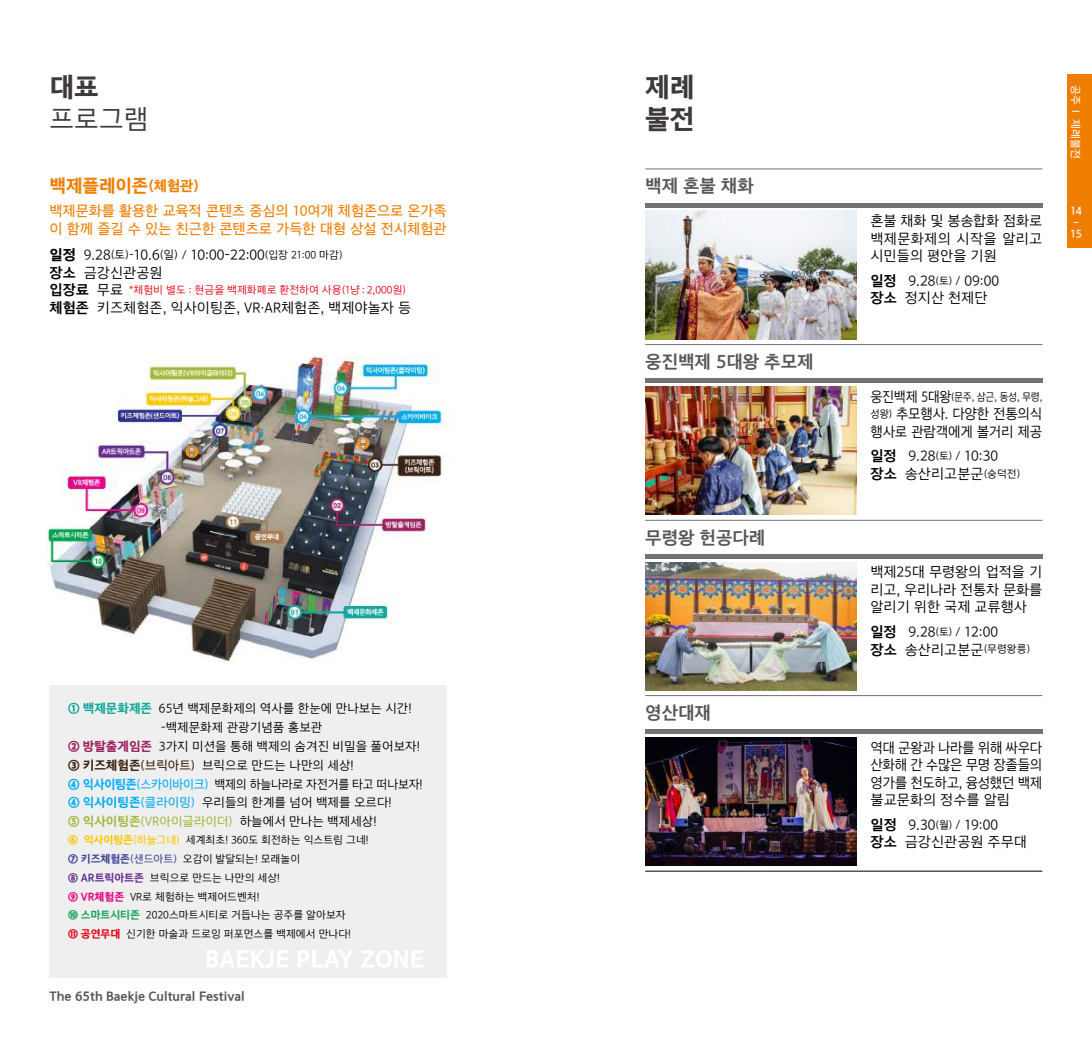
<style>
.page{position:relative;width:1092px;height:1042px;background:#fff}
.page>*{position:absolute;margin:0;border:0;box-sizing:border-box;transform-origin:0 0}
.t1{font:26.25px/31.5px "TTM Gothic EB";color:#3e3a39}
.t2{font:26.25px "TTM Gothic R";color:#3e3a39}
.t3{font:17.5px "TTM Gothic B";color:#595757}
.t4{font:17.5px "TTM Gothic EB";color:#ef7e00}
.t5{font:14px/17.5px "TTM Gothic R";color:#000}
.t6{font:14px/17.5px "TTM Gothic M";letter-spacing:-.01em;color:#ef7e00}
.t7{font:14px/17.5px "TTM Gothic R";color:#000;text-align:justify;scale:.95 1}
.t8{font:14px/17.5px "TTM Gothic R";letter-spacing:-.02em;color:#000;scale:.95 1}
.t9{font:12.25px "TTM Gothic R";color:#000}
.t10{font:12.25px "TTM Gothic R";letter-spacing:-.02em;color:#000;scale:.95 1}
.t11{font:12.25px "TTM Gothic EB";color:#595757}
.t12{font:10.5px/18.9px "TTM Gothic R";color:#000}
.t13{font:10.5px "TTM Gothic R";color:#e60012}
.t14{font:10.5px "TTM Gothic R";color:#000;scale:.92 1}
.t15{font:10.5px "TTM Gothic M";color:#fff}
.t16{font:10.5px "TTM Gothic SB";color:#fff}
.s1{font-size:14px}
.s2{font-family:"TTM Gothic EB"}
.s3{font-size:11.38px}
.s4{font-size:10.5px}
.s5{font-family:"TTM Gothic B"}
.s6{font-family:"TTM Gothic B";font-size:14px;color:#000}
.s7{font-size:14px;color:#000}
.s8{font-family:"TTM Gothic H";color:#11a899}
.s9{font-family:"TTM Gothic EB";color:#11a899}
.s10{font-family:"TTM Gothic H";color:#9b215e}
.s11{font-family:"TTM Gothic EB";color:#9b215e}
.s12{font-family:"TTM Gothic H";color:#3e2312}
.s13{font-family:"TTM Gothic EB";color:#3e2312}
.s14{font-family:"TTM Gothic M";color:#3e2312}
.s15{font-family:"TTM Gothic H";color:#05adf6}
.s16{font-family:"TTM Gothic EB";color:#05adf6}
.s17{font-family:"TTM Gothic M";color:#05adf6}
.s18{font-family:"TTM Gothic H";color:#a2bb46}
.s19{font-family:"TTM Gothic EB";color:#a2bb46}
.s20{font-family:"TTM Gothic M";color:#a2bb46}
.s21{font-family:"TTM Gothic H";color:#fcc800}
.s22{font-family:"TTM Gothic EB";color:#fcc800}
.s23{font-family:"TTM Gothic M";color:#fcc800}
.s24{font-family:"TTM Gothic H";color:#434695}
.s25{font-family:"TTM Gothic EB";color:#434695}
.s26{font-family:"TTM Gothic M";color:#434695}
.s27{font-family:"TTM Gothic H";color:#662e91}
.s28{font-family:"TTM Gothic EB";color:#662e91}
.s29{font-family:"TTM Gothic H";color:#e4007f}
.s30{font-family:"TTM Gothic EB";color:#e4007f}
.s31{font-family:"TTM Gothic H";color:#19a460}
.s32{font-family:"TTM Gothic EB";color:#19a460}
.s33{font-family:"TTM Gothic H";color:#e60012}
.s34{font-family:"TTM Gothic EB";color:#e60012}
</style>
<div class="page">
<img style="left:645px;top:211px;width:211px;height:128px">
<div style="left:50px;top:685px;width:396px;height:292px;background:#efefef"></div>
<img style="left:47px;top:356px;width:403px;height:307px">
<div style="left:1067px;top:74px;width:24px;height:174px;background:#ef7e00"></div>
<hr style="left:645px;top:169px;width:397px;height:1px;background:#727171">
<hr style="left:645px;top:344px;width:397px;height:1px;background:#727171">
<hr style="left:645px;top:520px;width:397px;height:1px;background:#727171">
<hr style="left:645px;top:695px;width:397px;height:1px;background:#727171">
<hr style="left:645px;top:203px;width:397px;height:4px;background:#727171">
<hr style="left:645px;top:379px;width:397px;height:4px;background:#727171">
<hr style="left:645px;top:554px;width:397px;height:4px;background:#727171">
<hr style="left:645px;top:730px;width:397px;height:4px;background:#727171">
<hr style="left:645px;top:871px;width:397px;height:1px;background:#000">
<img style="left:645px;top:737px;width:211px;height:129px">
<img style="left:645px;top:386px;width:211px;height:129px">
<img style="left:645px;top:562px;width:211px;height:128px">
<h1 class="t1" style="left:50px;top:73px;width:51px">대표</h1>
<h1 class="t2" style="left:50px;top:106px;width:100px">프로그램</h1>
<p class="t4" style="left:50px;top:177px;width:151px">백제플레이존<span class="s1">(체험관)</span></p>
<p class="t6" style="left:50px;top:203px;width:398px">백제문화를 활용한 교육적 콘텐츠 중심의 10여개 체험존으로 온가족 이 함께 즐길 수 있는 친근한 콘텐츠로 가득한 대형 상설 전시체험관</p>
<p class="t5" style="left:50px;top:246px;width:294px"><span class="s2">일정</span> 9.28<span class="s3">(토)-</span>10.6<span class="s3">(일) /</span> 10:00-22:00<span class="s4">(입장 21:00 마감) </span><span class="s5">장소</span> 금강신관공원</p>
<p class="t13" style="left:50px;top:285px;width:358px"><span class="s6">입장료</span> <span class="s7">무료</span> *체험비 별도 : 현금을 백제화폐로 환전하여 사용(1냥 : 2,000원)</p>
<p class="t5" style="left:50px;top:299px;width:363px"><span class="s5">체험존</span> 키즈체험존, 익사이팅존, VR·AR체험존, 백제야놀자 등</p>
<p class="t9" style="left:68px;top:702px;width:345px"><span class="s8">①</span> <span class="s9">백제문화제존</span> 65년 백제문화제의 역사를 한눈에 만나보는 시간!</p>
<p class="t9" style="left:161px;top:721px;width:163px">-백제문화제 관광기념품 홍보관</p>
<p class="t9" style="left:68px;top:740px;width:353px"><span class="s10">②</span> <span class="s11">방탈출게임존</span> 3가지 미션을 통해 백제의 숨겨진 비밀을 풀어보자!</p>
<p class="t9" style="left:68px;top:759px;width:287px"><span class="s12">③</span> <span class="s13">키즈체험존</span><span class="s14">(브릭아트)</span> 브릭으로 만드는 나만의 세상!</p>
<p class="t10" style="left:68px;top:778px;width:374px"><span class="s15">④</span> <span class="s16">익사이팅존</span><span class="s17">(스카이바이크)</span> 백제의 하늘나라로 자전거를 타고 떠나보자!</p>
<p class="t9" style="left:68px;top:796px;width:325px"><span class="s15">④</span> <span class="s16">익사이팅존</span><span class="s17">(클라이밍)</span> 우리들의 한계를 넘어 백제를 오르다!</p>
<p class="t9" style="left:68px;top:815px;width:310px"><span class="s18">⑤</span> <span class="s19">익사이팅존</span><span class="s20">(VR아이글라이더)</span> 하늘에서 만나는 백제세상!</p>
<p class="t12" style="left:68px;top:830px;width:302px"><span class="s21">⑥</span> <span class="s22">익사이팅존</span><span class="s23">(하늘그네)</span> 세계최초! 360도 회전하는 익스트림 그네!<br><span class="s24">⑦</span> <span class="s25">키즈체험존</span><span class="s26">(샌드아트)</span> 오감이 발달되는! 모래놀이<br><span class="s27">⑧</span> <span class="s28">AR트릭아트존</span> 브릭으로 만드는 나만의 세상!<br><span class="s29">⑨</span> <span class="s30">VR체험존</span> VR로 체험하는 백제어드벤처!<br><span class="s31">⑩</span> <span class="s32">스마트시티존</span> 2020스마트시티로 거듭나는 공주를 알아보자<br><span class="s33">⑪</span> <span class="s34">공연무대</span> 신기한 마술과 드로잉 퍼포먼스를 백제에서 만나다!</p>
<p class="t11" style="left:50px;top:990px;width:197px">The 65th Baekje Cultural Festival</p>
<h1 class="t1" style="left:645px;top:73px;width:51px">제례 불전</h1>
<p class="t3" style="left:645px;top:177px;width:110px">백제 혼불 채화</p>
<p class="t3" style="left:645px;top:353px;width:170px">웅진백제 5대왕 추모제</p>
<p class="t3" style="left:645px;top:529px;width:122px">무령왕 헌공다례</p>
<p class="t3" style="left:645px;top:704px;width:67px">영산대재</p>
<p class="t5" style="left:870px;top:213px;width:173px;text-align:justify">혼불 채화 및 봉송합화 점화로 백제문화제의 시작을 알리고 시민들의 평안을 기원</p>
<p class="t5" style="left:870px;top:272px;width:130px"><span class="s5">일정</span> 9.28<span class="s4">(토)</span> <span class="s3">/</span> 09:00 <span class="s5">장소</span> 정지산 천제단</p>
<p class="t15" style="left:1080px;top:85px;width:75px;rotate:90deg">공주 I 제례불전</p>
<p class="t16" style="left:1070px;top:205px;width:13px">14</p>
<p class="t15" style="left:1073px;top:212px;width:6px">_</p>
<p class="t16" style="left:1070px;top:228px;width:13px">15</p>
<p class="t14" style="left:870px;top:391px;width:188px"><span class="s1">웅진백제 5대왕</span>(문주, 삼근, 동성, 무령,</p>
<p class="t8" style="left:870px;top:406px;width:182px"><span class="s4">성왕)</span> 추모행사. 다양한 전통의식 행사로 관람객에게 볼거리 제공</p>
<p class="t5" style="left:870px;top:448px;width:151px"><span class="s5">일정</span> 9.28<span class="s4">(토)</span> <span class="s3">/</span> 10:30 <span class="s5">장소</span> 송산리고분군<span class="s4">(숭덕전)</span></p>
<p class="t5" style="left:870px;top:564px;width:173px;text-align:justify">백제25대 무령왕의 업적을 기 리고, 우리나라 전통차 문화를 알리기 위한 국제 교류행사</p>
<p class="t5" style="left:870px;top:623px;width:161px"><span class="s5">일정</span> 9.28<span class="s4">(토)</span> <span class="s3">/</span> 12:00<br><span class="s5">장소</span> 송산리고분군<span class="s4">(무령왕릉)</span></p>
<p class="t7" style="left:870px;top:739px;width:182px">역대 군왕과 나라를 위해 싸우다 산화해 간 수많은 무명 장졸들의 영가를 천도하고, 융성했던 백제 불교문화의 정수를 알림</p>
<p class="t5" style="left:870px;top:816px;width:158px"><span class="s5">일정</span> 9.30<span class="s4">(월)</span> <span class="s3">/</span> 19:00 <span class="s5">장소</span> 금강신관공원 주무대</p>
</div>
